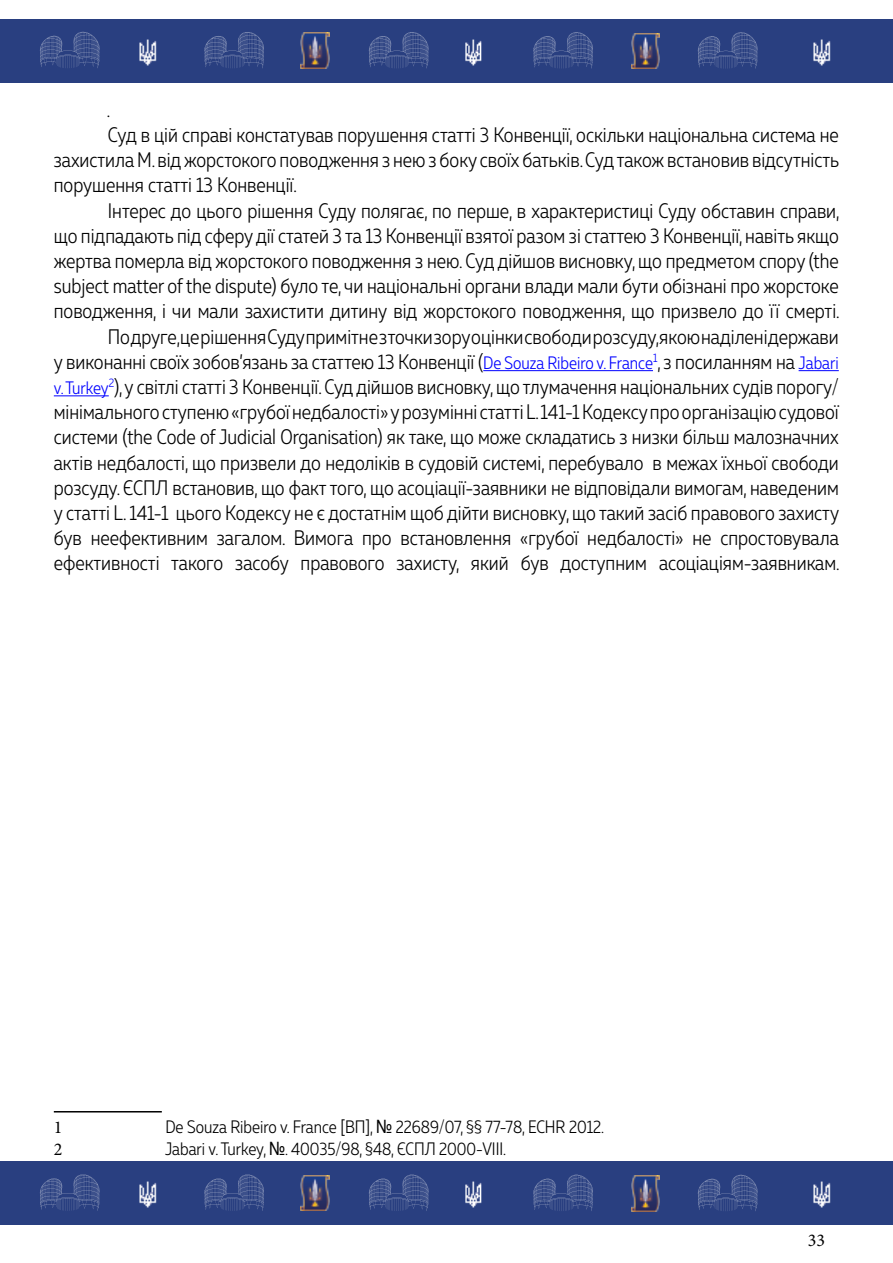
<style>
.page{position:relative;width:893px;height:1263px;background:#fff}
.page>*{position:absolute;margin:0;border:0;box-sizing:border-box;transform-origin:0 0}
.t1{font:300 21px "Muller Narrow";color:#000}
.t2{font:300 18px "Muller Narrow";color:#000}
.t3{font:18px "Minion Pro";color:#000}
.s1{font-size:18px;color:#00f}
.s2{font-family:"Helvetica";font-weight:400}
</style>
<div class="page">
<div style="left:0;top:19px;width:893px;height:63px;background:#293f80"></div>
<svg style="left:40px;top:32px;width:60px;height:36px"></svg>
<svg style="left:204px;top:32px;width:60px;height:36px"></svg>
<svg style="left:369px;top:32px;width:59px;height:36px"></svg>
<svg style="left:533px;top:32px;width:60px;height:37px"></svg>
<svg style="left:698px;top:32px;width:59px;height:37px"></svg>
<img style="left:139px;top:39px;width:18px;height:27px">
<img style="left:465px;top:39px;width:17px;height:27px">
<img style="left:813px;top:39px;width:18px;height:27px">
<img style="left:301px;top:33px;width:28px;height:35px">
<img style="left:631px;top:33px;width:28px;height:36px">
<div style="left:0;top:1162px;width:893px;height:63px;background:#293f80"></div>
<svg style="left:40px;top:1174px;width:60px;height:37px"></svg>
<svg style="left:204px;top:1174px;width:60px;height:37px"></svg>
<svg style="left:369px;top:1175px;width:59px;height:36px"></svg>
<svg style="left:533px;top:1175px;width:60px;height:36px"></svg>
<svg style="left:698px;top:1175px;width:59px;height:36px"></svg>
<img style="left:139px;top:1181px;width:18px;height:27px">
<img style="left:465px;top:1181px;width:17px;height:27px">
<img style="left:813px;top:1181px;width:18px;height:27px">
<img style="left:301px;top:1175px;width:28px;height:36px">
<img style="left:631px;top:1176px;width:28px;height:35px">
<hr style="left:483px;top:370px;width:170px;height:1px;background:#00f">
<hr style="left:799px;top:370px;width:40px;height:1px;background:#00f">
<hr style="left:54px;top:395px;width:55px;height:1px;background:#00f">
<hr style="left:54px;top:1111px;width:108px;height:1px;background:#000">
<p class="t1" style="left:107px;top:97px;width:5px">.</p>
<p class="t1" style="left:108px;top:122px;width:732px">Суд в цій справі констатував порушення статті 3 Конвенції, оскільки національна система не</p>
<p class="t1" style="left:54px;top:147px;width:787px">захистила М. від жорстокого поводження з нею з боку своїх батьків. Суд також встановив відсутність</p>
<p class="t1" style="left:54px;top:173px;width:245px">порушення статті 13 Конвенції.</p>
<p class="t1" style="left:108px;top:198px;width:733px">Інтерес до цього рішення Суду полягає, по перше, в характеристиці Суду обставин справи,</p>
<p class="t1" style="left:54px;top:223px;width:786px">що підпадають під сферу дії статей 3 та 13 Конвенції взятої разом зі статтею 3 Конвенції, навіть якщо</p>
<p class="t1" style="left:54px;top:248px;width:786px">жертва померла від жорстокого поводження з нею. Суд дійшов висновку, що предметом спору (the</p>
<p class="t1" style="left:54px;top:273px;width:786px">subject matter of the dispute) було те, чи національні органи влади мали бути обізнані про жорстоке</p>
<p class="t1" style="left:54px;top:299px;width:787px">поводження, і чи мали захистити дитину від жорстокого поводження, що призвело до її смерті.</p>
<p class="t1" style="left:108px;top:324px;width:732px">По друге, це рішення Суду примітне з точки зору оцінки свободи розсуду, якою наділені держави</p>
<p class="t1" style="left:54px;top:349px;width:786px">у виконанні своїх зобов’язань за статтею 13 Конвенції (<span class="s1">De Souza Ribeiro v. France</span><sup>1</sup>, з посиланням на <span class="s1">Jabari</span></p>
<p class="t1" style="left:54px;top:374px;width:786px"><span class="s1">v. Turkey</span><sup>2</sup>), у світлі статті 3 Конвенції. Суд дійшов висновку, що тлумачення національних судів порогу/</p>
<p class="t1" style="left:54px;top:399px;width:786px">мінімального ступеню «грубої недбалості» у розумінні статті L. 141-1 Кодексу про організацію судової</p>
<p class="t1" style="left:54px;top:425px;width:786px">системи (the Code of Judicial Organisation) як таке, що може складатись з низки більш малозначних</p>
<p class="t1" style="left:54px;top:450px;width:786px">актів недбалості, що призвели до недоліків в судовій системі, перебувало в межах їхньої свободи</p>
<p class="t1" style="left:54px;top:475px;width:786px">розсуду. ЄСПЛ встановив, що факт того, що асоціації-заявники не відповідали вимогам, наведеним</p>
<p class="t1" style="left:54px;top:500px;width:787px">у статті L. 141-1 цього Кодексу не є достатнім щоб дійти висновку, що такий засіб правового захисту</p>
<p class="t1" style="left:54px;top:525px;width:787px">був неефективним загалом. Вимога про встановлення «грубої недбалості» не спростовувала</p>
<p class="t1" style="left:54px;top:551px;width:787px">ефективності такого засобу правового захисту, який був доступним асоціаціям-заявникам.</p>
<p class="t3" style="left:54px;top:1115px;width:10px">1</p>
<p class="t2" style="left:165px;top:1116px;width:440px">De Souza Ribeiro v. France [ВП], <span class="s2">№</span> 22689/07, §§ 77-78, ECHR 2012.</p>
<p class="t3" style="left:54px;top:1137px;width:10px">2</p>
<p class="t2" style="left:165px;top:1138px;width:343px">Jabari v. Turkey, <span class="s2">№</span>. 40035/98, §48, ЄСПЛ 2000-VIII.</p>
<p class="t3" style="left:808px;top:1228px;width:19px">33</p>
</div>
